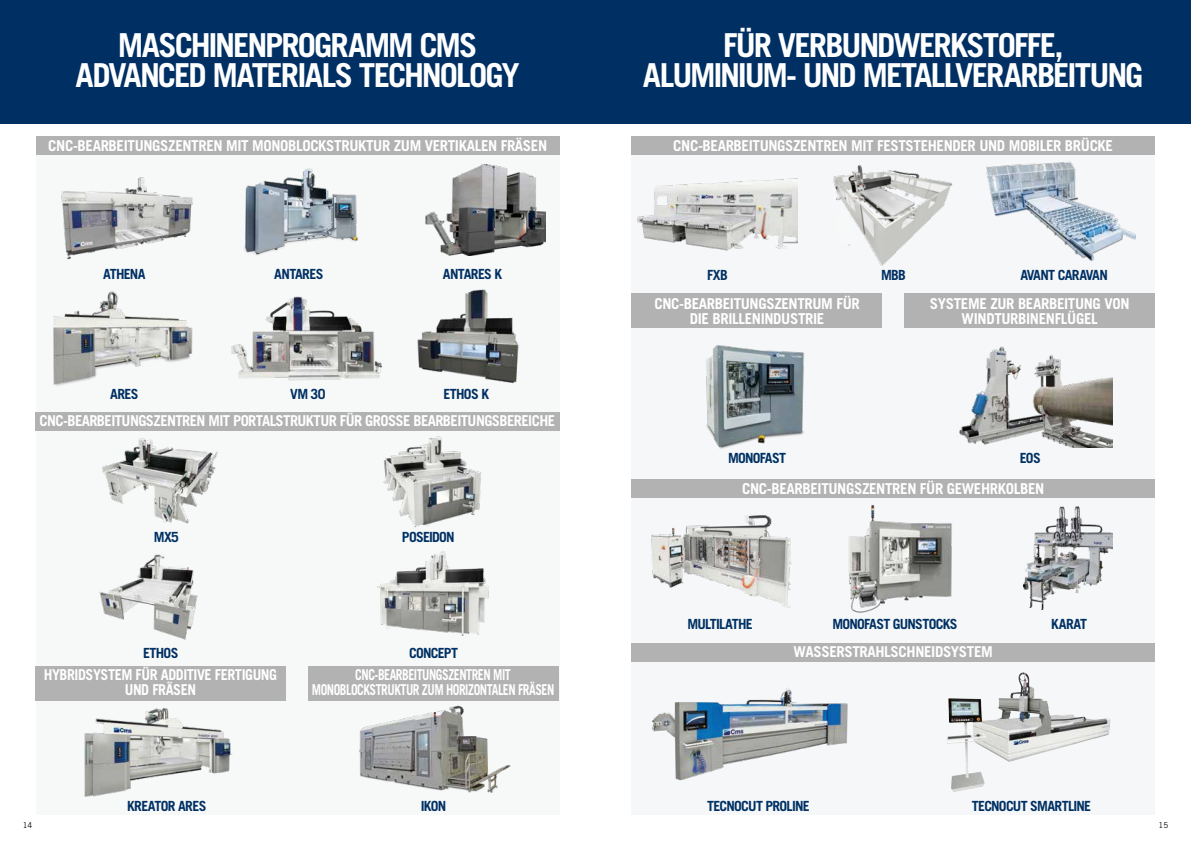
<style>
.page{position:relative;width:1191px;height:842px;background:#fff}
.page>*{position:absolute;margin:0;border:0;box-sizing:border-box;transform-origin:0 0}
.t1{font:700 33px/30.6px "Trade Gothic LT Std";letter-spacing:-.06em;color:#fff;text-align:center}
.t2{font:700 15px/15px "Trade Gothic LT Std";letter-spacing:-.025em;color:#fff;text-align:center}
.t3{font:700 15px/15px "Trade Gothic LT Std";letter-spacing:-.025em;color:#fff;text-align:center;scale:.8 1}
.t4{font:700 15px/15px "Trade Gothic LT Std";letter-spacing:-.025em;color:#fff;text-align:center;scale:.95 1}
.t5{font:700 14px "Trade Gothic LT Std";letter-spacing:-.05em;color:#003063}
.t6{font:8px "Trade Gothic LT Std";color:#000}
</style>
<div class="page">
<div style="left:0;top:0;width:1191px;height:123px;background:#003063"></div>
<div style="left:36px;top:136px;width:523px;height:678px;background:#f7f9f9"></div>
<div style="left:36px;top:136px;width:523px;height:18px;background:#b3b2b2"></div>
<div style="left:35px;top:412px;width:524px;height:18px;background:#b3b2b2"></div>
<div style="left:631px;top:136px;width:524px;height:678px;background:#f5f7f9"></div>
<img style="left:706px;top:346px;width:98px;height:103px">
<img style="left:651px;top:688px;width:197px;height:93px">
<img style="left:959px;top:346px;width:153px;height:102px">
<img style="left:1023px;top:506px;width:89px;height:103px">
<div style="left:631px;top:136px;width:524px;height:18px;background:#b3b2b2"></div>
<div style="left:631px;top:294px;width:251px;height:34px;background:#b3b2b2"></div>
<div style="left:904px;top:294px;width:251px;height:34px;background:#b3b2b2"></div>
<div style="left:308px;top:666px;width:250px;height:34px;background:#b3b2b2"></div>
<div style="left:35px;top:666px;width:251px;height:34px;background:#b3b2b2"></div>
<img style="left:353px;top:700px;width:161px;height:93px">
<img style="left:77px;top:700px;width:161px;height:97px">
<div style="left:631px;top:480px;width:524px;height:18px;background:#b3b2b2"></div>
<div style="left:631px;top:643px;width:524px;height:18px;background:#b3b2b2"></div>
<img style="left:947px;top:672px;width:163px;height:120px">
<img style="left:425px;top:164px;width:120px;height:92px">
<img style="left:417px;top:289px;width:102px;height:95px">
<img style="left:244px;top:168px;width:114px;height:87px">
<img style="left:53px;top:291px;width:140px;height:95px">
<img style="left:61px;top:177px;width:132px;height:83px">
<img style="left:231px;top:296px;width:152px;height:85px">
<img style="left:365px;top:430px;width:136px;height:98px">
<img style="left:102px;top:438px;width:116px;height:86px">
<img style="left:377px;top:551px;width:112px;height:85px">
<img style="left:99px;top:554px;width:99px;height:86px">
<img style="left:651px;top:515px;width:141px;height:93px">
<img style="left:986px;top:162px;width:149px;height:99px">
<img style="left:848px;top:505px;width:104px;height:107px">
<img style="left:833px;top:165px;width:120px;height:101px">
<svg style="left:836px;top:208px;width:21px;height:37px"></svg>
<img style="left:637px;top:178px;width:160px;height:73px">
<h1 class="t1" style="left:76px;top:29px;width:445px">MASCHINENPROGRAMM CMS<br>ADVANCED MATERIALS TECHNOLOGY</h1>
<h1 class="t1" style="left:643px;top:29px;width:502px">FÜR VERBUNDWERKSTOFFE,<br>ALUMINIUM- UND METALLVERARBEITUNG</h1>
<p class="t2" style="left:48px;top:138px;width:500px">CNC-BEARBEITUNGSZENTREN MIT MONOBLOCKSTRUKTUR ZUM VERTIKALEN FRÄSEN</p>
<p class="t5" style="left:103px;top:265px;width:44px">ATHENA</p>
<p class="t5" style="left:274px;top:265px;width:51px">ANTARES</p>
<p class="t5" style="left:443px;top:265px;width:61px">ANTARES K</p>
<p class="t5" style="left:110px;top:386px;width:30px">ARES</p>
<p class="t5" style="left:290px;top:386px;width:37px">VM 30</p>
<p class="t5" style="left:443px;top:386px;width:47px">ETHOS K</p>
<p class="t2" style="left:40px;top:413px;width:517px">CNC-BEARBEITUNGSZENTREN MIT PORTALSTRUKTUR FÜR GROSSE BEARBEITUNGSBEREICHE</p>
<p class="t5" style="left:154px;top:528px;width:27px">MX5</p>
<p class="t5" style="left:402px;top:528px;width:54px">POSEIDON</p>
<p class="t5" style="left:143px;top:644px;width:37px">ETHOS</p>
<p class="t4" style="left:44px;top:667px;width:247px">HYBRIDSYSTEM FÜR ADDITIVE FERTIGUNG<br>UND FRÄSEN</p>
<p class="t5" style="left:409px;top:644px;width:51px">CONCEPT</p>
<p class="t3" style="left:312px;top:667px;width:305px">CNC-BEARBEITUNGSZENTREN MIT<br>MONOBLOCKSTRUKTUR ZUM HORIZONTALEN FRÄSEN</p>
<p class="t5" style="left:127px;top:797px;width:81px">KREATOR ARES</p>
<p class="t5" style="left:421px;top:797px;width:27px">IKON</p>
<p class="t2" style="left:673px;top:138px;width:441px">CNC-BEARBEITUNGSZENTREN MIT FESTSTEHENDER UND MOBILER BRÜCKE</p>
<p class="t5" style="left:707px;top:266px;width:22px">FXB</p>
<p class="t5" style="left:881px;top:266px;width:26px">MBB</p>
<p class="t5" style="left:1020px;top:266px;width:89px">AVANT CARAVAN</p>
<p class="t2" style="left:654px;top:296px;width:207px">CNC-BEARBEITUNGSZENTRUM FÜR<br>DIE BRILLENINDUSTRIE</p>
<p class="t2" style="left:930px;top:296px;width:201px">SYSTEME ZUR BEARBEITUNG VON<br>WINDTURBINENFLÜGEL</p>
<p class="t5" style="left:728px;top:450px;width:59px">MONOFAST</p>
<p class="t5" style="left:1019px;top:450px;width:23px">EOS</p>
<p class="t2" style="left:742px;top:481px;width:304px">CNC-BEARBEITUNGSZENTREN FÜR GEWEHRKOLBEN</p>
<p class="t5" style="left:687px;top:615px;width:67px">MULTILATHE</p>
<p class="t5" style="left:832px;top:615px;width:126px">MONOFAST GUNSTOCKS</p>
<p class="t2" style="left:793px;top:644px;width:201px">WASSERSTRAHLSCHNEIDSYSTEM</p>
<p class="t5" style="left:1051px;top:615px;width:37px">KARAT</p>
<p class="t5" style="left:707px;top:797px;width:104px">TECNOCUT PROLINE</p>
<p class="t5" style="left:971px;top:797px;width:121px">TECNOCUT SMARTLINE</p>
<p class="t6" style="left:23px;top:820px;width:11px">14</p>
<p class="t6" style="left:1158px;top:820px;width:11px">15</p>
</div>
